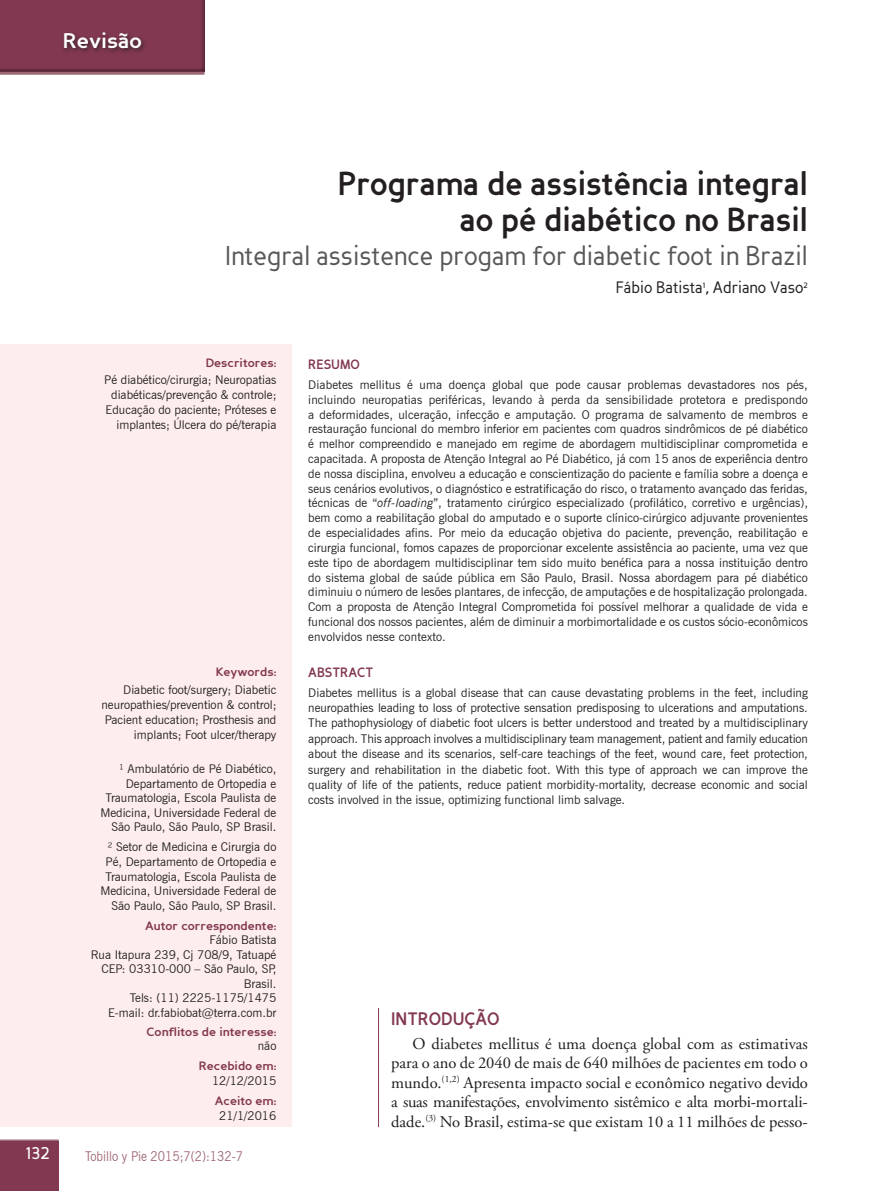
<style>
.page{position:relative;width:893px;height:1191px;background:#fff}
.page>*{position:absolute;margin:0;border:0;box-sizing:border-box;transform-origin:0 0}
.t1{font:700 33px/36px "Perspective Sans";color:#231f20;text-align:right;scale:.9 1}
.t2{font:27px "Perspective Sans";color:#57585a;scale:.9 1}
.t3{font:700 21px "Perspective Sans";color:#fff}
.t4{font:21px "Perspective Sans";color:#fff;scale:.9 1}
.t5{font:700 18px "Perspective Sans";color:#823850;scale:.9 1}
.t6{font:16.5px/19.5px "Adobe Garamond Pro";color:#231f20;text-align:justify}
.t7{font:16.5px "Perspective Sans";color:#231f20;scale:.9 1}
.t8{font:13.5px "News Gothic BT";color:#9f6875;scale:.9 1}
.t9{font:700 13.5px "Perspective Sans";color:#823850;scale:.9 1}
.t10{font:12px/14.9px "News Gothic BT";color:#231f20;text-align:right}
.t11{font:700 12px "Perspective Sans";color:#823850}
.s1{font-style:italic}
</style>
<div class="page">
<div style="left:0;top:1141px;width:59px;height:50px;background:#823850"></div>
<hr style="left:0;top:1139px;width:59px;height:2px;background:#9f6875">
<div style="left:0;top:0;width:209px;height:73px;background:#231f20;opacity:.75"></div>
<hr style="left:0;top:72px;width:205px;height:3px;background:#9f6875">
<div style="left:61px;top:29px;width:86px;height:25px;background:#231f20;opacity:.75"></div>
<div style="left:0;top:344px;width:291px;height:783px;background:#fdeeed"></div>
<hr style="left:378px;top:1008px;width:1px;height:119px;background:#823850">
<h3 class="t3" style="left:63px;top:28px;width:81px">Revisão</h3>
<h1 class="t1" style="left:338px;top:166px;width:524px">Programa de assistência integral ao pé diabético no Brasil</h1>
<h2 class="t2" style="left:225px;top:240px;width:649px">Integral assistence progam for diabetic foot in Brazil</h2>
<h3 class="t7" style="left:616px;top:278px;width:215px">Fábio Batista<sup>1</sup>, Adriano Vaso<sup>2</sup></h3>
<p class="t11" style="left:206px;top:356px;width:72px">Descritores:</p>
<p class="t10" style="left:104px;top:372px;width:174px">Pé diabético/cirurgia; Neuropatias diabéticas/prevenção &amp; controle; Educação do paciente; Próteses e implantes; Úlcera do pé/terapia</p>
<p class="t11" style="left:216px;top:665px;width:62px">Keywords:</p>
<p class="t10" style="left:102px;top:681px;width:176px">Diabetic foot/surgery; Diabetic neuropathies/prevention &amp; control; Pacient education; Prosthesis and implants; Foot ulcer/therapy</p>
<p class="t10" style="left:100px;top:761px;width:178px">¹ Ambulatório de Pé Diabético,<br>Departamento de Ortopedia e<br>Traumatologia, Escola Paulista de<br>Medicina, Universidade Federal de<br>São Paulo, São Paulo, SP Brasil.</p>
<p class="t10" style="left:100px;top:839px;width:178px">² Setor de Medicina e Cirurgia do Pé, Departamento de Ortopedia e Traumatologia, Escola Paulista de Medicina, Universidade Federal de São Paulo, São Paulo, SP Brasil.</p>
<p class="t11" style="left:145px;top:918px;width:133px">Autor correspondente:</p>
<p class="t10" style="left:91px;top:932px;width:187px">Fábio Batista<br>Rua Itapura 239, Cj 708/9, Tatuapé<br>CEP: 03310-000 – São Paulo, SP,<br>Brasil.<br>Tels: (11) 2225-1175/1475<br>E-mail: dr.fabiobat@terra.com.br</p>
<p class="t11" style="left:147px;top:1024px;width:131px">Conflitos de interesse:</p>
<p class="t10" style="left:258px;top:1038px;width:20px">não</p>
<p class="t11" style="left:199px;top:1059px;width:79px">Recebido em:</p>
<p class="t10" style="left:212px;top:1073px;width:66px">12/12/2015</p>
<p class="t11" style="left:215px;top:1093px;width:63px">Aceito em:</p>
<p class="t10" style="left:219px;top:1107px;width:59px">21/1/2016</p>
<h3 class="t4" style="left:26px;top:1139px;width:29px">132</h3>
<p class="t8" style="left:85px;top:1147px;width:177px">Tobillo y Pie 2015;7(2):132-7</p>
<p class="t9" style="left:308px;top:356px;width:59px">RESUMO</p>
<p class="t10" style="left:308px;top:377px;width:501px;text-align:justify">Diabetes mellitus é uma doença global que pode causar problemas devastadores nos pés, incluindo neuropatias periféricas, levando à perda da sensibilidade protetora e predispondo a deformidades, ulceração, infecção e amputação. O programa de salvamento de membros e restauração funcional do membro inferior em pacientes com quadros sindrômicos de pé diabético é melhor compreendido e manejado em regime de abordagem multidisciplinar comprometida e capacitada. A proposta de Atenção Integral ao Pé Diabético, já com 15 anos de experiência dentro de nossa disciplina, envolveu a educação e conscientização do paciente e família sobre a doença e seus cenários evolutivos, o diagnóstico e estratificação do risco, o tratamento avançado das feridas, técnicas de “<span class="s1">off-loading</span>”, tratamento cirúrgico especializado (profilático, corretivo e urgências), bem como a reabilitação global do amputado e o suporte clínico-cirúrgico adjuvante provenientes de especialidades afins. Por meio da educação objetiva do paciente, prevenção, reabilitação e cirurgia funcional, fomos capazes de proporcionar excelente assistência ao paciente, uma vez que este tipo de abordagem multidisciplinar tem sido muito benéfica para a nossa instituição dentro do sistema global de saúde pública em São Paulo, Brasil. Nossa abordagem para pé diabético diminuiu o número de lesões plantares, de infecção, de amputações e de hospitalização prolongada.<br>Com a proposta de Atenção Integral Comprometida foi possível melhorar a qualidade de vida e funcional dos nossos pacientes, além de diminuir a morbimortalidade e os custos sócio-econômicos envolvidos nesse contexto.</p>
<p class="t9" style="left:308px;top:664px;width:74px">ABSTRACT</p>
<p class="t10" style="left:308px;top:684px;width:501px;line-height:15.5px;text-align:justify">Diabetes mellitus is a global disease that can cause devastating problems in the feet, including neuropathies leading to loss of protective sensation predisposing to ulcerations and amputations.<br>The pathophysiology of diabetic foot ulcers is better understood and treated by a multidisciplinary approach. This approach involves a multidisciplinary team management, patient and family education about the disease and its scenarios, self-care teachings of the feet, wound care, feet protection, surgery and rehabilitation in the diabetic foot. With this type of approach we can improve the quality of life of the patients, reduce patient morbidity-mortality, decrease economic and social costs involved in the issue, optimizing functional limb salvage.</p>
<h3 class="t5" style="left:391px;top:1008px;width:122px">INTRODUÇÃO</h3>
<p class="t6" style="left:391px;top:1034px;width:418px;text-indent:21px">O diabetes mellitus é uma doença global com as estimativas para o ano de 2040 de mais de 640 milhões de pacientes em todo o mundo.<sup>(1,2)</sup> Apresenta impacto social e econômico negativo devido a suas manifestações, envolvimento sistêmico e alta morbi-mortali&shy;dade.<sup>(3)</sup> No Brasil, estima-se que existam 10 a 11 milhões de pesso-</p>
</div>
